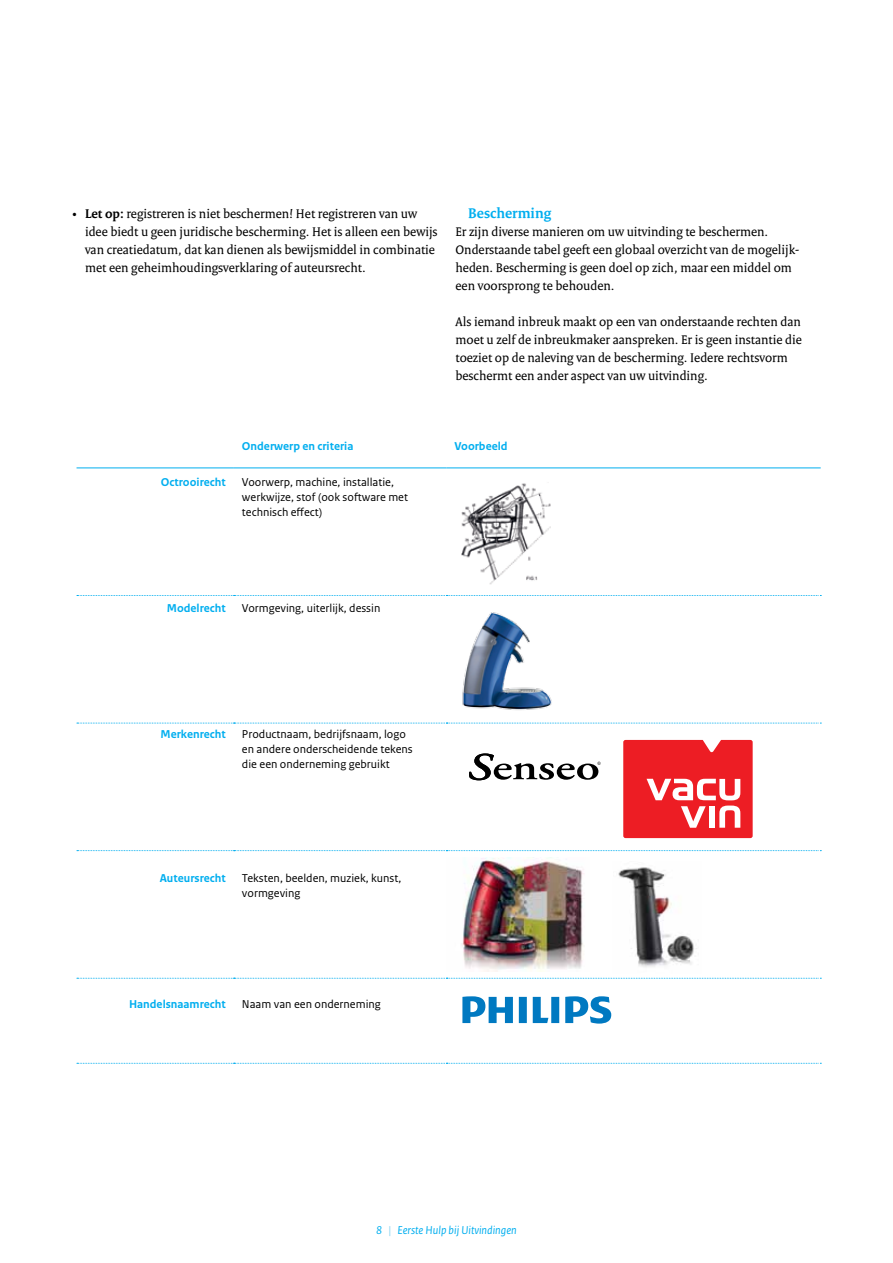
<style>
.page{position:relative;width:893px;height:1263px;background:#fff}
.page>*{position:absolute;margin:0;border:0;box-sizing:border-box;transform-origin:0 0}
.t1{font:700 15px "Rijksoverheid Serif";color:#00aeef}
.t2{font:13.5px/18px "Rijksoverheid Serif";color:#000}
.t3{font:12px/15px "Rijksoverheid Sans Text";color:#000}
.t4{font:700 12px "Rijksoverheid Sans Text";color:#00aeef}
.t5{font:italic 12px "Rijksoverheid Sans Text";color:#00aeef}
.s1{font-weight:700}
.s2{color:#7dcef1}
</style>
<div class="page">
<img style="left:462px;top:857px;width:122px;height:115px">
<img style="left:618px;top:867px;width:79px;height:100px">
<img style="left:462px;top:612px;width:90px;height:98px">
<img style="left:461px;top:483px;width:90px;height:102px">
<svg style="left:469px;top:753px;width:132px;height:27px"></svg>
<svg style="left:623px;top:740px;width:130px;height:98px;background:#ef3e44"></svg>
<svg style="left:462px;top:996px;width:149px;height:27px"></svg>
<hr style="left:77px;top:467px;width:157px;height:1px;background:#00aeef">
<hr style="left:234px;top:467px;width:212px;height:1px;background:#00aeef">
<hr style="left:446px;top:467px;width:375px;height:1px;background:#00aeef">
<svg style="left:77px;top:595px;width:744px;height:1px"></svg>
<svg style="left:77px;top:723px;width:744px;height:1px"></svg>
<svg style="left:77px;top:850px;width:744px;height:1px"></svg>
<svg style="left:77px;top:978px;width:744px;height:1px"></svg>
<svg style="left:77px;top:1063px;width:744px;height:1px"></svg>
<p class="t2" style="left:85px;top:204px;width:354px;text-indent:-13px">• <span class="s1">Let op:</span> registreren is niet beschermen! Het registreren van uw idee biedt u geen juridische bescherming. Het is alleen een bewijs van creatiedatum, dat kan dienen als bewijsmiddel in combinatie met een geheimhoudingsverklaring of auteursrecht.</p>
<p class="t1" style="left:468px;top:204px;width:84px">Bescherming</p>
<p class="t2" style="left:455px;top:222px;width:345px">Er zijn diverse manieren om uw uitvinding te beschermen.<br>Onderstaande tabel geeft een globaal overzicht van de mogelijk&shy;heden. Bescherming is geen doel op zich, maar een middel om een voorsprong te behouden.</p>
<p class="t2" style="left:455px;top:312px;width:348px">Als iemand inbreuk maakt op een van onderstaande rechten dan moet u zelf de inbreukmaker aanspreken. Er is geen instantie die toeziet op de naleving van de bescherming. Iedere rechtsvorm beschermt een ander aspect van uw uitvinding.</p>
<p class="t4" style="left:242px;top:439px;width:113px">Onderwerp en criteria</p>
<p class="t4" style="left:455px;top:439px;width:55px">Voorbeeld</p>
<p class="t4" style="left:161px;top:475px;width:66px">Octrooirecht</p>
<p class="t3" style="left:242px;top:475px;width:168px">Voorwerp, machine, installatie, werkwijze, stof (ook software met technisch effect)</p>
<p class="t4" style="left:167px;top:601px;width:61px">Modelrecht</p>
<p class="t3" style="left:242px;top:601px;width:140px">Vormgeving, uiterlijk, dessin</p>
<p class="t4" style="left:160px;top:727px;width:67px">Merkenrecht</p>
<p class="t3" style="left:242px;top:727px;width:172px">Productnaam, bedrijfsnaam, logo en andere onderscheidende tekens die een onderneming gebruikt</p>
<p class="t4" style="left:160px;top:871px;width:68px">Auteursrecht</p>
<p class="t3" style="left:242px;top:871px;width:161px">Teksten, beelden, muziek, kunst, vormgeving</p>
<p class="t4" style="left:129px;top:997px;width:98px">Handelsnaamrecht</p>
<p class="t3" style="left:242px;top:997px;width:140px">Naam van een onderneming</p>
<p class="t5" style="left:376px;top:1223px;width:142px">8 <span class="s2">|</span> Eerste Hulp bij Uitvindingen</p>
</div>
